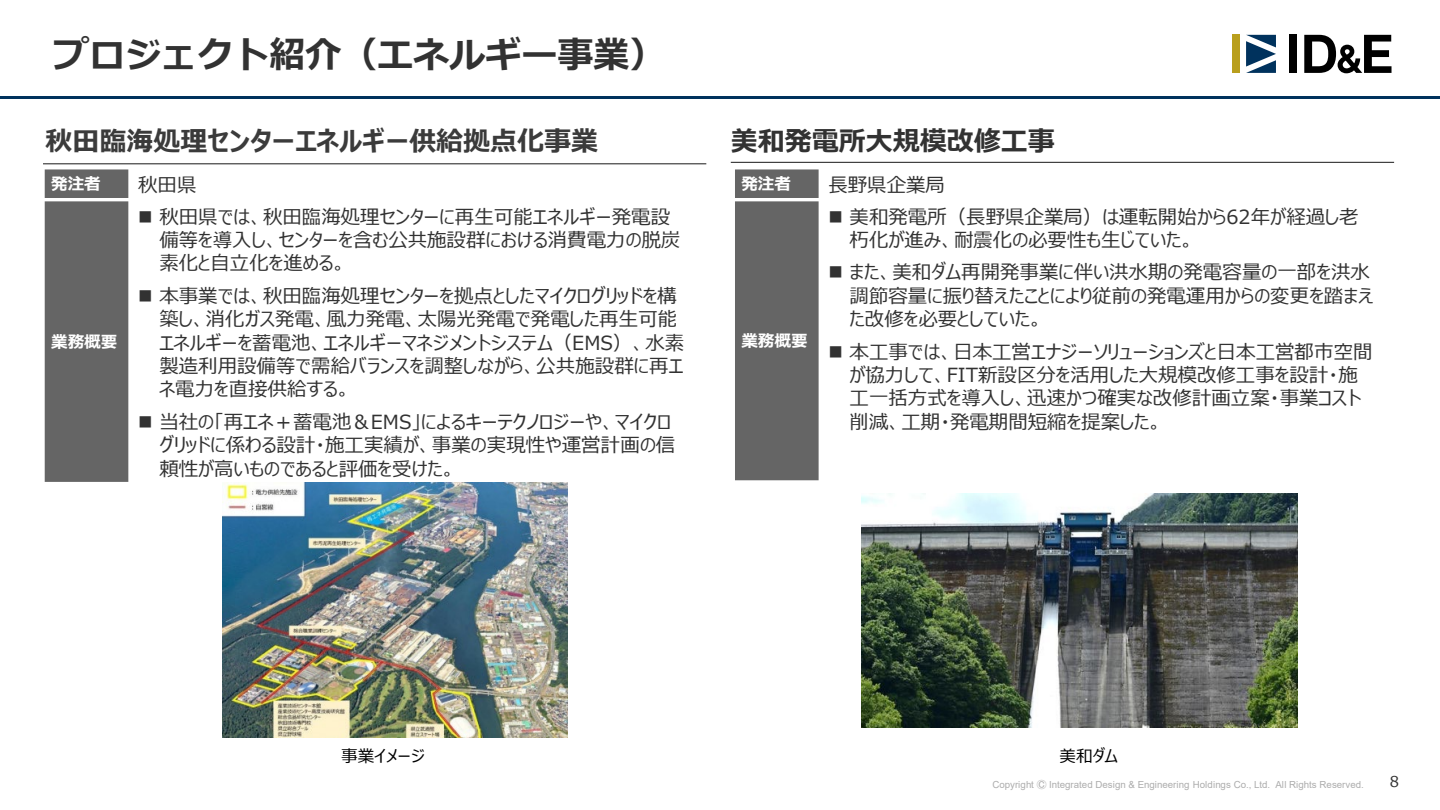
<style>
.page{position:relative;width:1440px;height:810px;background:#fff}
.page>*{position:absolute;margin:0;border:0;box-sizing:border-box;transform-origin:0 0}
.t1{font:700 36px "Meiryo";color:#323232}
.t2{font:700 27px "Meiryo UI";color:#3b3b3b}
.t3{font:700 27px "Meiryo UI";color:#323232}
.t4{font:19.5px/23.4px "Meiryo UI";color:#323232}
.t5{font:700 16.5px "Meiryo UI";color:#fff}
.t6{font:16.5px "Meiryo UI";color:#000}
.t7{font:15px "Meiryo";color:#323232}
.t8{font:9.75px "Arial";color:#adadad}
.s1{font-family:"MS Gothic"}
</style>
<div class="page">
<div style="left:1232px;top:35px;width:8px;height:38px;background:#b99f1d"></div>
<svg style="left:1246px;top:35px;width:30px;height:38px"></svg>
<div style="left:1289px;top:35px;width:8px;height:38px;background:#000"></div>
<svg style="left:1304px;top:35px;width:88px;height:38px"></svg>
<hr style="left:0;top:96px;width:1440px;height:2px;background:#00325d">
<hr style="left:43px;top:163px;width:663px;height:1px;background:#323232">
<div style="left:43px;top:168px;width:87px;height:32px;background:#656565"></div>
<div style="left:43px;top:200px;width:87px;height:284px;background:#656565"></div>
<svg style="left:128px;top:169px;width:2px;height:313px"></svg>
<hr style="left:41px;top:198px;width:655px;height:3px;background:#fff">
<svg style="left:43px;top:169px;width:2px;height:313px"></svg>
<hr style="left:41px;top:166px;width:655px;height:3px;background:#fff">
<hr style="left:41px;top:482px;width:655px;height:3px;background:#fff">
<hr style="left:731px;top:162px;width:663px;height:1px;background:#323232">
<div style="left:733px;top:168px;width:87px;height:32px;background:#656565"></div>
<div style="left:733px;top:200px;width:87px;height:282px;background:#656565"></div>
<hr style="left:819px;top:166px;width:3px;height:318px;background:#fff">
<hr style="left:732px;top:198px;width:654px;height:3px;background:#fff">
<hr style="left:732px;top:166px;width:3px;height:318px;background:#fff">
<hr style="left:732px;top:166px;width:654px;height:3px;background:#fff">
<hr style="left:732px;top:480px;width:654px;height:4px;background:#fff">
<img style="left:222px;top:482px;width:345px;height:256px">
<img style="left:862px;top:494px;width:436px;height:234px">
<h2 class="t1" style="left:54px;top:30px;width:614px">プロジェクト紹介（エネルギー事業）</h2>
<h2 class="t2" style="left:45px;top:122px;width:554px">秋田臨海処理センターエネルギー供給拠点化事業</h2>
<p class="t5" style="left:51px;top:173px;width:51px">発注者</p>
<p class="t4" style="left:138px;top:174px;width:60px">秋田県</p>
<p class="t5" style="left:51px;top:331px;width:68px">業務概要</p>
<p class="t4" style="left:159px;top:206px;width:523px;text-indent:-21px">■ 秋田県では、秋田臨海処理センターに再生可能エネルギー発電設備等を導入し、センターを含む公共施設群における消費電力の脱炭素化と自立化を進める。</p>
<p class="t4" style="left:159px;top:285px;width:526px;text-indent:-21px">■ 本事業では、秋田臨海処理センターを拠点としたマイクログリッドを構築し、消化ガス発電、風力発電、太陽光発電で発電した再生可能エネルギーを蓄電池、エネルギーマネジメントシステム（EMS）、水素製造利用設備等で需給バランスを調整しながら、公共施設群に再エネ電力を直接供給する。</p>
<p class="t4" style="left:159px;top:411px;width:517px;text-indent:-21px">■ 当社の「再エネ＋蓄電池＆EMS」によるキーテクノロジーや、マイクログリッドに係わる設計・施工実績が、事業の実現性や運営計画の信頼性が高いものであると評価を受けた。</p>
<p class="t3" style="left:731px;top:122px;width:325px">美和発電所大規模改修工事</p>
<p class="t5" style="left:741px;top:173px;width:51px">発注者</p>
<p class="t4" style="left:828px;top:174px;width:118px">長野県企業局</p>
<p class="t5" style="left:741px;top:330px;width:68px">業務概要</p>
<p class="t4" style="left:850px;top:206px;width:511px;text-indent:-21px">■ 美和発電所（長野県企業局）は運転開始から62年が経過し老朽化が進み、耐震化の必要性も生じていた。</p>
<p class="t4" style="left:850px;top:262px;width:525px;text-indent:-21px">■ また、美和ダム再開発事業に伴い洪水期の発電容量の一部を洪水調節容量に振り替えたことにより従前の発電運用からの変更を踏まえた改修を必要としていた。</p>
<p class="t4" style="left:850px;top:341px;width:524px;text-indent:-21px">■ 本工事では、日本工営エナジーソリューションズと日本工営都市空間が協力して、FIT新設区分を活用した大規模改修工事を設計・施工一括方式を導入し、迅速かつ確実な改修計画立案・事業コスト削減、工期・発電期間短縮を提案した。</p>
<p class="t6" style="left:341px;top:745px;width:85px">事業イメージ</p>
<p class="t6" style="left:1060px;top:745px;width:60px">美和ダム</p>
<p class="t8" style="left:992px;top:778px;width:373px">Copyright <span class="s1">Ⓒ</span> Integrated Design &amp; Engineering Holdings Co., Ltd. All Rights Reserved.</p>
<p class="t7" style="left:1390px;top:772px;width:11px">8</p>
</div>
